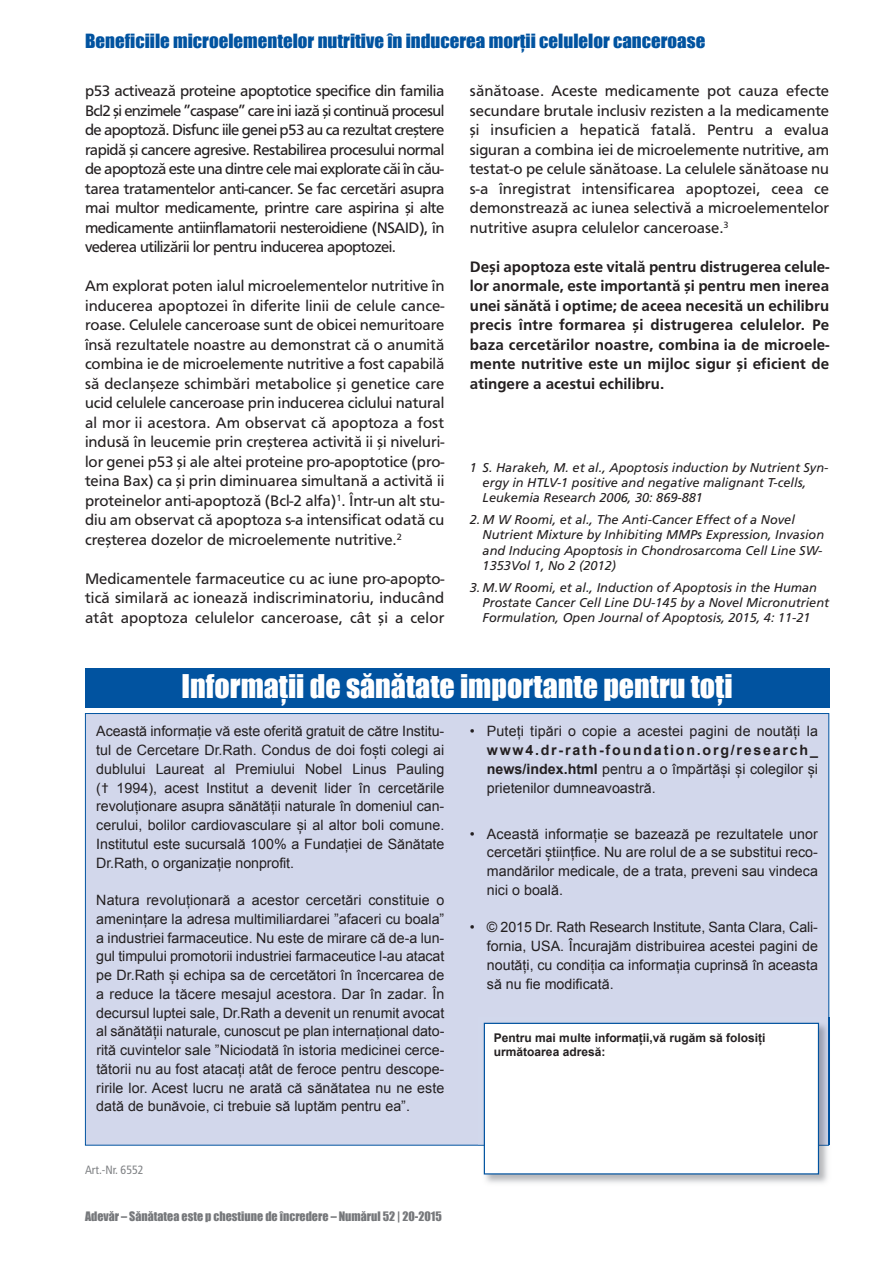
<style>
.page{position:relative;width:893px;height:1263px;background:#fff}
.page>*{position:absolute;margin:0;border:0;box-sizing:border-box;transform-origin:0 0}
.t1{font:30px "Impact";color:#fff}
.t2{font:18px "Impact";color:#0153a0;scale:1.05 1}
.t3{font:15.75px/19.5px "F015 TCE";color:#231f20;text-align:justify}
.t4{font:500 15.75px/19.5px "F015 TCE";letter-spacing:.005em;color:#231f20;text-align:justify}
.t5{font:14.25px/18.8px "Arial";color:#231f20;text-align:justify}
.t6{font:italic 12.75px/15.3px "Frutiger LT";color:#231f20}
.t7{font:12px "Impact";color:#76787b}
.t8{font:700 12px/14.4px "Arial";color:#231f20}
.t9{font:condensed 12px "Frutiger LT";color:#808285}
.s1{font-family:"Frutiger LT"}
.s2{font-weight:700}
</style>
<div class="page">
<div style="left:86px;top:714px;width:742px;height:431px;background:#d2d7eb"></div>
<div style="left:85px;top:668px;width:744px;height:40px;background:#0153a0"></div>
<img style="left:478px;top:1017px;width:352px;height:166px">
<img style="left:478px;top:1145px;width:351px;height:1px">
<img style="left:828px;top:1017px;width:1px;height:128px">
<div style="left:485px;top:1024px;width:333px;height:149px;background:#fff"></div>
<div style="left:484px;top:1023px;width:335px;height:151px;border:1px solid #0153a0"></div>
<p class="t2" style="left:85px;top:30px;width:592px">Beneficiile microelementelor nutritive în inducerea morții celulelor canceroase</p>
<p class="t3" style="left:85px;top:81px;width:361px">p53 activează proteine apoptotice specifice din familia Bcl2 și enzimele ”caspase” care ini iază și continuă procesul de apoptoză. Disfunc iile genei p53 au ca rezultat creștere rapidă și cancere agresive. Restabilirea procesului normal de apoptoză este una dintre cele mai explorate căi în cău&shy;tarea tratamentelor anti-cancer. Se fac cercetări asupra mai multor medicamente, printre care aspirina și alte medicamente antiinflamatorii nesteroidiene (NSAID), în vederea utilizării lor pentru inducerea apoptozei.</p>
<p class="t3" style="left:85px;top:276px;width:361px">Am explorat poten ialul microelementelor nutritive în inducerea apoptozei în diferite linii de celule cance&shy;roase. Celulele canceroase sunt de obicei nemuritoare însă rezultatele noastre au demonstrat că o anumită combina ie de microelemente nutritive a fost capabilă să declanșeze schimbări metabolice și genetice care ucid celulele canceroase prin inducerea ciclului natural al mor ii acestora. Am observat că apoptoza a fost indusă în leucemie prin creșterea activită ii și niveluri&shy;lor genei p53 și ale altei proteine pro-apoptotice (pro&shy;teina Bax) ca și prin diminuarea simultană a activită ii proteinelor anti-apoptoză (Bcl-2 alfa)<sup>1</sup>. Într-un alt stu&shy;diu am observat că apoptoza s-a intensificat odată cu creșterea dozelor de microelemente nutritive.<sup>2</sup></p>
<p class="t3" style="left:85px;top:569px;width:361px">Medicamentele farmaceutice cu ac iune pro-apopto&shy;tică similară ac ionează indiscriminatoriu, inducând atât apoptoza celulelor canceroase, cât și a celor</p>
<p class="t3" style="left:470px;top:81px;width:361px">sănătoase. Aceste medicamente pot cauza efecte secundare brutale inclusiv rezisten a la medicamente și insuficien a hepatică fatală. Pentru a evalua siguran a combina iei de microelemente nutritive, am testat-o pe celule sănătoase. La celulele sănătoase nu s-a înregistrat intensificarea apoptozei, ceea ce demonstrează ac iunea selectivă a microelementelor nutritive asupra celulelor canceroase.<sup>3</sup></p>
<p class="t4" style="left:470px;top:257px;width:361px">Deși apoptoza este vitală pentru distrugerea celule&shy;lor anormale, este importantă și pentru men inerea unei sănătă i optime; de aceea necesită un echilibru precis între formarea și distrugerea celulelor. Pe baza cercetărilor noastre, combina ia de microele&shy;mente nutritive este un mijloc sigur și eficient de atingere a acestui echilibru.</p>
<p class="t6" style="left:483px;top:461px;width:347px;text-indent:-13px">1 S. Harakeh, M. et al., Apoptosis induction by Nutrient Syn&shy;ergy in HTLV-1 positive and negative malignant T-cells,<br>Leukemia Research 2006, 30: 869-881</p>
<p class="t6" style="left:483px;top:513px;width:343px;text-indent:-13px">2. M W Roomi, et al., The Anti-Cancer Effect of a Novel Nutrient Mixture by Inhibiting MMPs Expression, Invasion and Inducing Apoptosis in Chondrosarcoma Cell Line SW-1353Vol 1, No 2 (2012)</p>
<p class="t6" style="left:483px;top:580px;width:348px;text-indent:-13px">3. M.W Roomi, et al., Induction of Apoptosis in the Human<br>Prostate Cancer Cell Line DU-145 by a Novel Micronutrient<br>Formulation, Open Journal of Apoptosis, 2015, 4: 11-21</p>
<h1 class="t1" style="left:182px;top:668px;width:552px">Informații de sănătate importante pentru toți</h1>
<p class="t5" style="left:96px;top:722px;width:350px">Această informație vă este oferită gratuit de către Institu&shy;tul de Cercetare Dr.Rath. Condus de doi foști colegi ai dublului Laureat al Premiului Nobel Linus Pauling (<span class="s1">†</span> 1994), acest Institut a devenit lider în cercetările revoluționare asupra sănătății naturale în domeniul can&shy;cerului, bolilor cardiovasculare și al altor boli comune.<br>Institutul este sucursală 100% a Fundației de Sănătate Dr.Rath, o organizație nonprofit.</p>
<p class="t5" style="left:96px;top:891px;width:350px">Natura revoluționară a acestor cercetări constituie o amenințare la adresa multimiliardarei ”afaceri cu boala” a industriei farmaceutice. Nu este de mirare că de-a lun&shy;gul timpului promotorii industriei farmaceutice l-au atacat pe Dr.Rath și echipa sa de cercetători în încercarea de a reduce la tăcere mesajul acestora. Dar în zadar. În decursul luptei sale, Dr.Rath a devenit un renumit avocat al sănătății naturale, cunoscut pe plan internațional dato&shy;rită cuvintelor sale ”Niciodată în istoria medicinei cerce&shy;tătorii nu au fost atacați atât de feroce pentru descope&shy;ririle lor. Acest lucru ne arată că sănătatea nu ne este dată de bunăvoie, ci trebuie să luptăm pentru ea”.</p>
<p class="t9" style="left:85px;top:1165px;width:60px">Art.-Nr. 6552</p>
<p class="t7" style="left:85px;top:1209px;width:358px">Adevăr – Sănătatea este p chestiune de încredere – Numărul 52 | 20-2015</p>
<p class="t5" style="left:470px;top:722px;width:350px">• Puteți tipări o copie a acestei pagini de noutăți la</p>
<p class="t5" style="left:487px;top:741px;width:333px"><span class="s2">www4.dr-rath-foundation.org/research_ news/index.html</span> pentru a o împărtăși și colegilor și prietenilor dumneavoastră.</p>
<p class="t5" style="left:487px;top:824px;width:333px;text-indent:-17px">• Această informație se bazează pe rezultatele unor cercetări științfice. Nu are rolul de a se substitui reco&shy;mandărilor medicale, de a trata, preveni sau vindeca nici o boală.</p>
<p class="t5" style="left:487px;top:918px;width:333px;text-indent:-17px">• © 2015 Dr. Rath Research Institute, Santa Clara, Cali&shy;fornia, USA. Încurajăm distribuirea acestei pagini de noutăți, cu condiția ca informația cuprinsă în aceasta să nu fie modificată.</p>
<p class="t8" style="left:494px;top:1030px;width:273px">Pentru mai multe informații,vă rugăm să folosiți următoarea adresă:</p>
</div>
